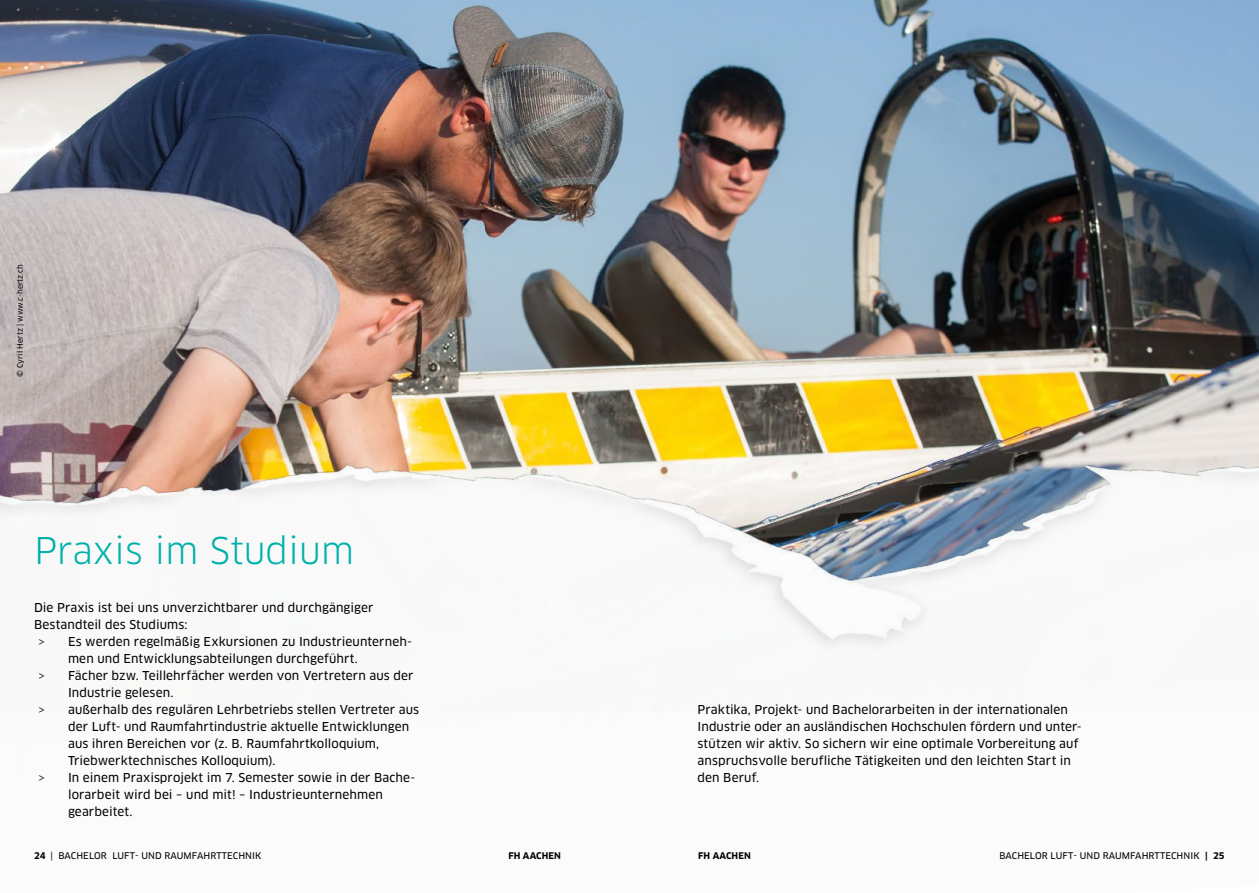
<style>
.page{position:relative;width:1259px;height:893px;background:#fff}
.page>*{position:absolute;margin:0;border:0;box-sizing:border-box;transform-origin:0 0}
.t1{font:36px "Clan OT";color:#00b1aa}
.t2{font:12px/17px "Clan OT News";letter-spacing:.005em;color:#000}
.t3{font:9px "Clan OT News";letter-spacing:.01em;color:#000}
.t4{font:700 9px "Clan OT";letter-spacing:.01em;color:#000}
.t5{font:7.5px "Clan OT News";color:#000}
.s1{font-family:"Clan OT"}
.s2{font-family:"Clan OT";font-weight:700}
</style>
<div class="page">
<img style="left:0;top:0;width:1259px;height:410px">
<img style="left:0;top:410px;width:1259px;height:237px">
<p class="t5" style="left:16px;top:377px;width:114px;rotate:-90deg">© Cyril Hertz | www.c-hertz.ch</p>
<h1 class="t1" style="left:34px;top:529px;width:321px">Praxis im Studium</h1>
<p class="t2" style="left:34px;top:599px;width:341px">Die Praxis ist bei uns unverzichtbarer und durchgängiger</p>
<p class="t2" style="left:34px;top:616px;width:155px">Bestandteil des Studiums:</p>
<p class="t2" style="left:38px;top:633px;width:375px"><span class="s1">&gt;</span> Es werden regelmäßig Exkursionen zu Industrieunterneh-</p>
<p class="t2" style="left:68px;top:650px;width:291px">men und Entwicklungsabteilungen durchgeführt.</p>
<p class="t2" style="left:38px;top:667px;width:376px"><span class="s1">&gt;</span> Fächer bzw. Teillehrfächer werden von Vertretern aus der</p>
<p class="t2" style="left:68px;top:684px;width:107px">Industrie gelesen.</p>
<p class="t2" style="left:38px;top:701px;width:382px"><span class="s1">&gt;</span> außerhalb des regulären Lehrbetriebs stellen Vertreter aus</p>
<p class="t2" style="left:68px;top:718px;width:343px">der Luft- und Raumfahrtindustrie aktuelle Entwicklungen</p>
<p class="t2" style="left:68px;top:735px;width:313px">aus ihren Bereichen vor (z. B. Raumfahrtkolloquium,</p>
<p class="t2" style="left:68px;top:752px;width:209px">Triebwerktechnisches Kolloquium).</p>
<p class="t2" style="left:38px;top:769px;width:379px"><span class="s1">&gt;</span> In einem Praxisprojekt im 7. Semester sowie in der Bache-</p>
<p class="t2" style="left:68px;top:786px;width:316px">lorarbeit wird bei – und mit! – Industrieunternehmen</p>
<p class="t2" style="left:68px;top:804px;width:66px">gearbeitet.</p>
<p class="t2" style="left:697px;top:701px;width:386px">Praktika, Projekt- und Bachelorarbeiten in der internationalen Industrie oder an ausländischen Hochschulen fördern und unter&shy;stützen wir aktiv. So sichern wir eine optimale Vorbereitung auf anspruchsvolle berufliche Tätigkeiten und den leichten Start in den Beruf.</p>
<p class="t3" style="left:34px;top:850px;width:229px"><span class="s2">24</span> | BACHELOR LUFT- UND RAUMFAHRTTECHNIK</p>
<p class="t4" style="left:508px;top:850px;width:54px">FH AACHEN</p>
<p class="t4" style="left:698px;top:850px;width:54px">FH AACHEN</p>
<p class="t3" style="left:999px;top:850px;width:227px">BACHELOR LUFT- UND RAUMFAHRTTECHNIK <span class="s2">| 25</span></p>
</div>
